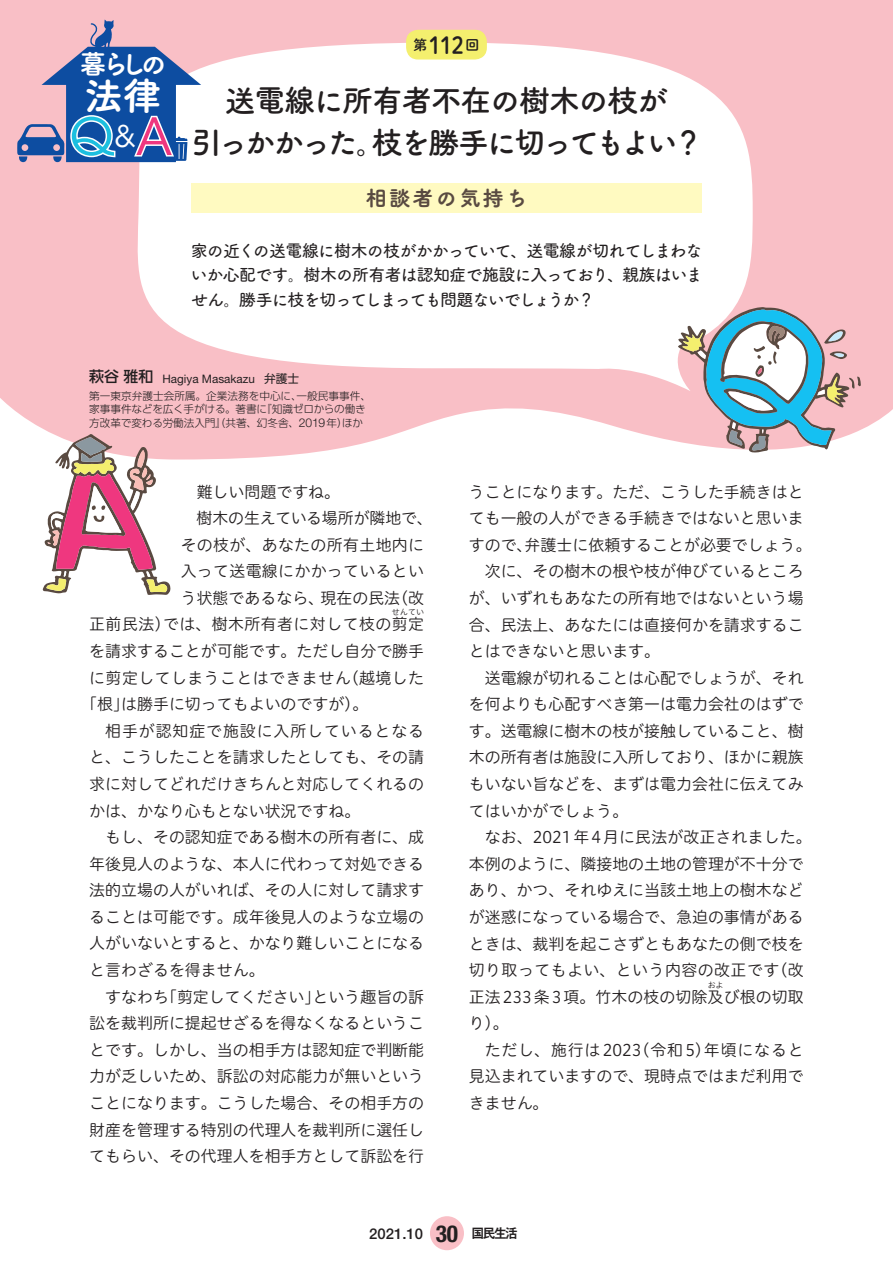
<style>
.page{position:relative;width:893px;height:1263px;background:#fff}
.page>*{position:absolute;margin:0;border:0;box-sizing:border-box;transform-origin:0 0}
.t1{font:51px "ITC Avant Garde Std";color:#1cbfdf}
.t2{font:38.25px "Tsuku A Rd Gothic Std E";color:#fff}
.t3{font:30.9px/42.5px "Tsuku A Rd Gothic Std B";letter-spacing:-.065em;color:#231f20;text-align:center}
.t4{font:26.55px "Tsuku A Rd Gothic Std E";color:#fff}
.t5{font:23.4px "Shuei M Go Std B";color:#231f20;scale:.9 1}
.t6{font:21.3px "Tsuku A Rd Gothic Std E";letter-spacing:.1em;color:#594a41}
.t7{font:16.95px/24.5px "Tsuku A Rd Gothic Std D";letter-spacing:-.075em;color:#231f20;text-align:justify}
.t8{font:15.9px "Hiragino UD Sans R Std N W3";color:#231f20}
.t9{font:15.9px "Hiragino UD Sans R Std N W3";letter-spacing:.025em;color:#231f20}
.t10{font:15.9px "Hiragino UD Sans R Std N W3";letter-spacing:.02em;color:#231f20}
.t11{font:15.9px "Hiragino UD Sans R Std N W3";letter-spacing:.05em;color:#231f20}
.t12{font:15.9px "Hiragino UD Sans R Std N W3";letter-spacing:.03em;color:#231f20}
.t13{font:15.9px "Hiragino UD Sans R Std N W3";letter-spacing:.055em;color:#231f20}
.t14{font:500 14.85px "Helvetica Neue LT Std";color:#231f20}
.t15{font:13.8px "Shuei M Go Std B";color:#231f20}
.t16{font:11.7px "Helvetica Neue LT Std";color:#231f20}
.t17{font:300 10.65px/13.8px "UD Shin Go Pro";letter-spacing:-.01em;color:#231f20}
.t18{font:7.95px "Hiragino UD Sans R Std N W3";color:#231f20}
.s1{font-size:29.7px;color:#fff}
.s2{color:#ef377f}
.s3{font-family:"UD Shin Go Pro";font-weight:500;font-size:14.85px}
.s4{font-family:"UD Shin Go Pro"}
.s5{font-family:"Helvetica Neue LT Std";font-size:12.15px}
.s6{font-weight:700;font-stretch:condensed;font-size:23.4px}
.s7{font-family:"Gothic MB101 Pro De";font-weight:700;font-size:12.75px}
</style>
<div class="page">
<svg style="left:0;top:0;width:893px;height:460px;background:#f9c6cc"></svg>
<svg style="left:117px;top:43px;width:636px;height:348px"></svg>
<svg style="left:678px;top:307px;width:183px;height:145px"></svg>
<div style="left:430px;top:1216px;width:34px;height:34px;background:#f9bfc6;border-radius:50%"></div>
<svg style="left:17px;top:20px;width:184px;height:142px;background:#858eba"></svg>
<div style="left:406px;top:30px;width:81px;height:30px;background:#f4ef6e;border-radius:12px"></div>
<svg style="left:43px;top:434px;width:127px;height:161px"></svg>
<div style="left:191px;top:183px;width:511px;height:30px;background:#fffac1"></div>
<h3 class="t4" style="left:80px;top:44px;width:88px">暮らしの</h3>
<h2 class="t2" style="left:84px;top:66px;width:79px">法律</h2>
<h1 class="t1" style="left:69px;top:106px;width:104px">Q<span class="s1">&amp;</span><span class="s2">A</span></h1>
<h3 class="t5" style="left:429px;top:27px;width:40px">112</h3>
<p class="t15" style="left:414px;top:34px;width:15px">第</p>
<p class="t15" style="left:466px;top:34px;width:15px">回</p>
<h3 class="t3" style="left:191px;top:77px;width:514px">送電線に所有者不在の樹木の枝が<br>引っかかった。枝を勝手に切ってもよい？</h3>
<h3 class="t6" style="left:366px;top:181px;width:163px">相談者の気持ち</h3>
<p class="t7" style="left:191px;top:237px;width:514px">家の近くの送電線に樹木の枝がかかっていて、送電線が切れてしまわないか心配です。樹木の所有者は認知症で施設に入っており、親族はいません。勝手に枝を切ってしまっても問題ないでしょうか？</p>
<p class="t16" style="left:89px;top:372px;width:211px"><span class="s3">萩谷雅和</span> Hagiya Masakazu <span class="s4">弁護士</span></p>
<p class="t17" style="left:89px;top:388px;width:283px">第一東京弁護士会所属。企業法務を中心に、一般民事事件、家事事件などを広く手がける。著書に『知識ゼロからの働き方改革で変わる労働法入門』（共著、幻冬舎、<span class="s5">2019</span>年）ほか</p>
<p class="t8" style="left:197px;top:480px;width:145px">難しい問題ですね。</p>
<p class="t8" style="left:197px;top:506px;width:238px">樹木の生えている場所が隣地で、</p>
<p class="t10" style="left:181px;top:533px;width:245px">その枝が、あなたの所有土地内に</p>
<p class="t10" style="left:181px;top:559px;width:245px">入って送電線にかかっているとい</p>
<p class="t8" style="left:181px;top:586px;width:245px">う状態であるなら、現在の民法（改</p>
<p class="t9" style="left:89px;top:612px;width:336px">正前民法）では、樹木所有者に対して枝の剪定</p>
<p class="t18" style="left:392px;top:606px;width:34px">せんてい</p>
<p class="t8" style="left:89px;top:639px;width:336px">を請求することが可能です。ただし自分で勝手</p>
<p class="t9" style="left:89px;top:666px;width:336px">に剪定してしまうことはできません（越境した</p>
<p class="t8" style="left:81px;top:692px;width:289px">「根」は勝手に切ってもよいのですが）。</p>
<p class="t13" style="left:105px;top:719px;width:320px">相手が認知症で施設に入所しているとなる</p>
<p class="t8" style="left:89px;top:745px;width:336px">と、こうしたことを請求したとしても、その請</p>
<p class="t8" style="left:89px;top:772px;width:336px">求に対してどれだけきちんと対応してくれるの</p>
<p class="t8" style="left:89px;top:798px;width:273px">かは、かなり心もとない状況ですね。</p>
<p class="t8" style="left:105px;top:825px;width:320px">もし、その認知症である樹木の所有者に、成</p>
<p class="t8" style="left:89px;top:852px;width:336px">年後見人のような、本人に代わって対処できる</p>
<p class="t8" style="left:89px;top:878px;width:336px">法的立場の人がいれば、その人に対して請求す</p>
<p class="t8" style="left:89px;top:905px;width:336px">ることは可能です。成年後見人のような立場の</p>
<p class="t8" style="left:89px;top:931px;width:336px">人がいないとすると、かなり難しいことになる</p>
<p class="t8" style="left:89px;top:958px;width:177px">と言わざるを得ません。</p>
<p class="t8" style="left:105px;top:985px;width:320px">すなわち「剪定してください」という趣旨の訴</p>
<p class="t8" style="left:89px;top:1011px;width:336px">訟を裁判所に提起せざるを得なくなるというこ</p>
<p class="t8" style="left:89px;top:1038px;width:336px">とです。しかし、当の相手方は認知症で判断能</p>
<p class="t8" style="left:89px;top:1064px;width:336px">力が乏しいため、訴訟の対応能力が無いという</p>
<p class="t8" style="left:89px;top:1091px;width:336px">ことになります。こうした場合、その相手方の</p>
<p class="t8" style="left:89px;top:1117px;width:336px">財産を管理する特別の代理人を裁判所に選任し</p>
<p class="t8" style="left:89px;top:1144px;width:336px">てもらい、その代理人を相手方として訴訟を行</p>
<p class="t8" style="left:469px;top:480px;width:336px">うことになります。ただ、こうした手続きはと</p>
<p class="t8" style="left:469px;top:506px;width:336px">ても一般の人ができる手続きではないと思いま</p>
<p class="t8" style="left:469px;top:533px;width:344px">すので、弁護士に依頼することが必要でしょう。</p>
<p class="t8" style="left:485px;top:559px;width:320px">次に、その樹木の根や枝が伸びているところ</p>
<p class="t8" style="left:469px;top:586px;width:336px">が、いずれもあなたの所有地ではないという場</p>
<p class="t8" style="left:469px;top:613px;width:336px">合、民法上、あなたには直接何かを請求するこ</p>
<p class="t8" style="left:469px;top:639px;width:193px">とはできないと思います。</p>
<p class="t8" style="left:485px;top:666px;width:320px">送電線が切れることは心配でしょうが、それ</p>
<p class="t8" style="left:469px;top:692px;width:336px">を何よりも心配すべき第一は電力会社のはずで</p>
<p class="t8" style="left:469px;top:719px;width:336px">す。送電線に樹木の枝が接触していること、樹</p>
<p class="t8" style="left:469px;top:745px;width:336px">木の所有者は施設に入所しており、ほかに親族</p>
<p class="t8" style="left:469px;top:772px;width:336px">もいない旨などを、まずは電力会社に伝えてみ</p>
<p class="t8" style="left:469px;top:799px;width:161px">てはいかがでしょう。</p>
<p class="t8" style="left:485px;top:825px;width:328px">なお、2021年 4月に民法が改正されました。</p>
<p class="t8" style="left:469px;top:852px;width:336px">本例のように、隣接地の土地の管理が不十分で</p>
<p class="t8" style="left:469px;top:878px;width:336px">あり、かつ、それゆえに当該土地上の樹木など</p>
<p class="t8" style="left:469px;top:905px;width:336px">が迷惑になっている場合で、急迫の事情がある</p>
<p class="t8" style="left:469px;top:931px;width:336px">ときは、裁判を起こさずともあなたの側で枝を</p>
<p class="t12" style="left:469px;top:958px;width:336px">切り取ってもよい、という内容の改正です（改</p>
<p class="t8" style="left:469px;top:985px;width:336px">正法 233条 3項。竹木の枝の切除及び根の切取</p>
<p class="t18" style="left:708px;top:978px;width:17px">およ</p>
<p class="t8" style="left:469px;top:1011px;width:41px">り）。</p>
<p class="t11" style="left:485px;top:1038px;width:320px">ただし、施行は2023（令和5）年頃になると</p>
<p class="t8" style="left:469px;top:1064px;width:336px">見込まれていますので、現時点ではまだ利用で</p>
<p class="t8" style="left:469px;top:1091px;width:81px">きません。</p>
<p class="t14" style="left:369px;top:1224px;width:150px">2021.10 <span class="s6">30</span> <span class="s7">国民生活</span></p>
</div>
